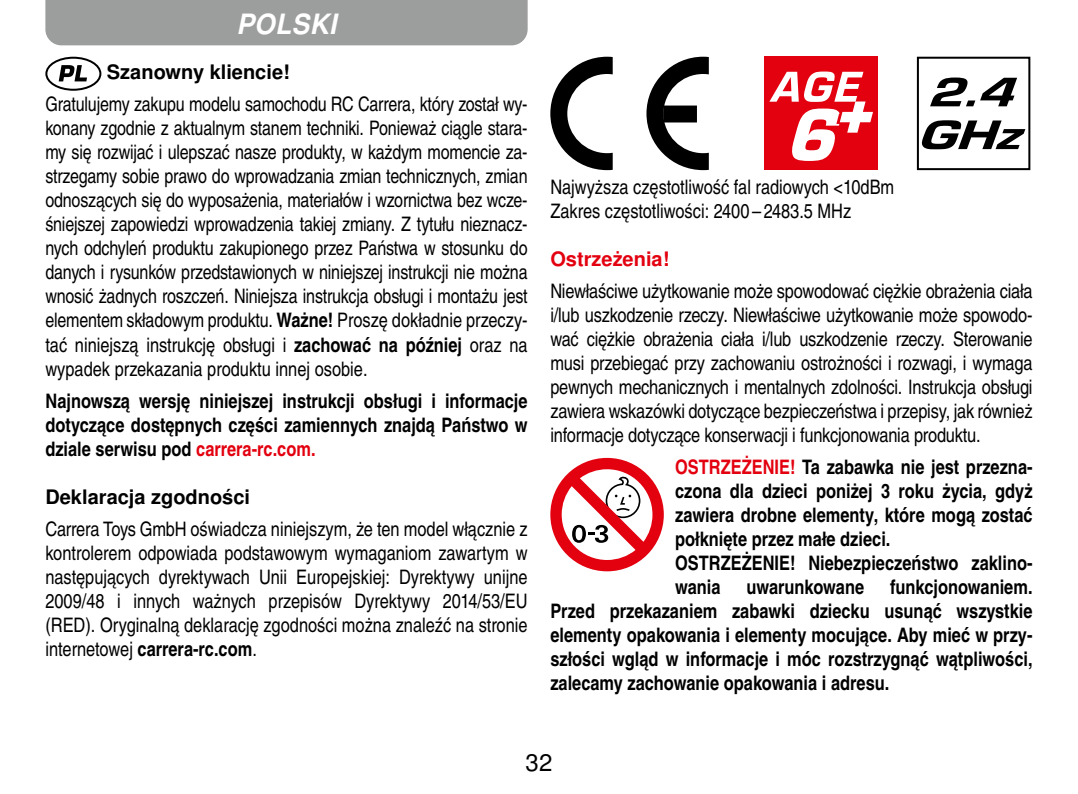
<style>
.page{position:relative;width:1078px;height:794px;background:#fff}
.page>*{position:absolute;margin:0;border:0;box-sizing:border-box;transform-origin:0 0}
.t1{font:italic 700 28px "Nimbus San LOT";letter-spacing:.015em;color:#fff;scale:.94 1}
.t2{font:24px "Nimbus San LOT";color:#000}
.t3{font:20px/24px "Nimbus San LOT Reg Con";color:#000;text-align:justify}
.t4{font:20px/24px "Nimbus San LOT Bol Con";color:#000;text-align:justify}
.t5{font:700 20px "Nimbus San LOT";color:#000}
.t6{font:700 20px "Nimbus San LOT";color:#e3000f}
.s1{font-family:"Nimbus San LOT Bol Con"}
.s2{color:#e3000f}
.s3{font-family:"Nimbus San LOT Reg Con"}
</style>
<div class="page">
<svg style="left:46px;top:58px;width:54px;height:32px"></svg>
<div style="left:45px;top:57px;width:56px;height:34px;border:2px solid #000;border-radius:50%"></div>
<svg style="left:59px;top:65px;width:28px;height:16px"></svg>
<svg style="left:550px;top:57px;width:62px;height:113px"></svg>
<svg style="left:646px;top:57px;width:62px;height:113px"></svg>
<div style="left:764px;top:57px;width:113px;height:113px;background:#e3000f"></div>
<svg style="left:769px;top:72px;width:103px;height:89px"></svg>
<svg style="left:916px;top:56px;width:115px;height:115px"></svg>
<svg style="left:550px;top:458px;width:113px;height:113px"></svg>
<div style="left:45px;top:0;width:482px;height:45px;background:#9c9d9d"></div>
<h1 class="t1" style="left:236px;top:8px;width:108px">POLSKI</h1>
<p class="t5" style="left:107px;top:60px;width:184px">Szanowny kliencie!</p>
<p class="t3" style="left:45px;top:93px;width:483px">Gratulujemy zakupu modelu samochodu RC Carrera, który został wy&shy;konany zgodnie z aktualnym stanem techniki. Ponieważ ciągle stara&shy;my się rozwijać i ulepszać nasze produkty, w każdym momencie za&shy;strzegamy sobie prawo do wprowadzania zmian technicznych, zmian odnoszących się do wyposażenia, materiałów i wzornictwa bez wcze&shy;śniejszej zapowiedzi wprowadzenia takiej zmiany. Z tytułu nieznacz&shy;nych odchyleń produktu zakupionego przez Państwa w stosunku do danych i rysunków przedstawionych w niniejszej instrukcji nie można wnosić żadnych roszczeń. Niniejsza instrukcja obsługi i montażu jest elementem składowym produktu. <span class="s1">Ważne!</span> Proszę dokładnie przeczy&shy;tać niniejszą instrukcję obsługi i <span class="s1">zachować na później</span> oraz na wypadek przekazania produktu innej osobie.</p>
<p class="t4" style="left:45px;top:389px;width:483px">Najnowszą wersję niniejszej instrukcji obsługi i informacje dotyczące dostępnych części zamiennych znajdą Państwo w dziale serwisu pod <span class="s2">carrera-rc.com.</span></p>
<p class="t5" style="left:45px;top:484px;width:206px">Deklaracja zgodności</p>
<p class="t3" style="left:45px;top:517px;width:483px">Carrera Toys GmbH oświadcza niniejszym, że ten model włącznie z kontrolerem odpowiada podstawowym wymaganiom zawartym w następujących dyrektywach Unii Europejskiej: Dyrektywy unijne 2009/48 i innych ważnych przepisów Dyrektywy 2014/53/EU (RED). Oryginalną deklarację zgodności można znaleźć na stronie</p>
<p class="t4" style="left:45px;top:637px;width:213px"><span class="s3">internetowej</span> carrera-rc.com<span class="s3">.</span></p>
<p class="t3" style="left:550px;top:175px;width:345px">Najwyższa częstotliwość fal radiowych &lt;10dBm<br>Zakres częstotliwości: 2400 – 2483.5 MHz</p>
<p class="t6" style="left:550px;top:247px;width:120px">Ostrzeżenia!</p>
<p class="t3" style="left:550px;top:279px;width:483px">Niewłaściwe użytkowanie może spowodować ciężkie obrażenia ciała i/lub uszkodzenie rzeczy. Niewłaściwe użytkowanie może spowodo&shy;wać ciężkie obrażenia ciała i/lub uszkodzenie rzeczy. Sterowanie musi przebiegać przy zachowaniu ostrożności i rozwagi, i wymaga pewnych mechanicznych i mentalnych zdolności. Instrukcja obsługi zawiera wskazówki dotyczące bezpieczeństwa i przepisy, jak również informacje dotyczące konserwacji i funkcjonowania produktu.</p>
<p class="t4" style="left:675px;top:456px;width:359px;text-align:left"><span class="s2">OSTRZEŻENIE!</span> Ta zabawka nie jest przezna&shy;czona dla dzieci poniżej 3 roku życia, gdyż zawiera drobne elementy, które mogą zostać połknięte przez małe dzieci.<br>OSTRZEŻENIE! Niebezpieczeństwo zaklino&shy;wania</p>
<p class="t4" style="left:550px;top:576px;width:483px;text-indent:339px">funkcjonowaniem.<br>Przed przekazaniem zabawki dziecku usunąć wszystkie elementy opakowania i elementy mocujące. Aby mieć w przy&shy;szłości wgląd w informacje i móc rozstrzygnąć wątpliwości, zalecamy zachowanie opakowania i adresu.</p>
<p class="t4" style="left:746px;top:576px;width:119px">uwarunkowane</p>
<p class="t2" style="left:525px;top:748px;width:28px">32</p>
</div>
